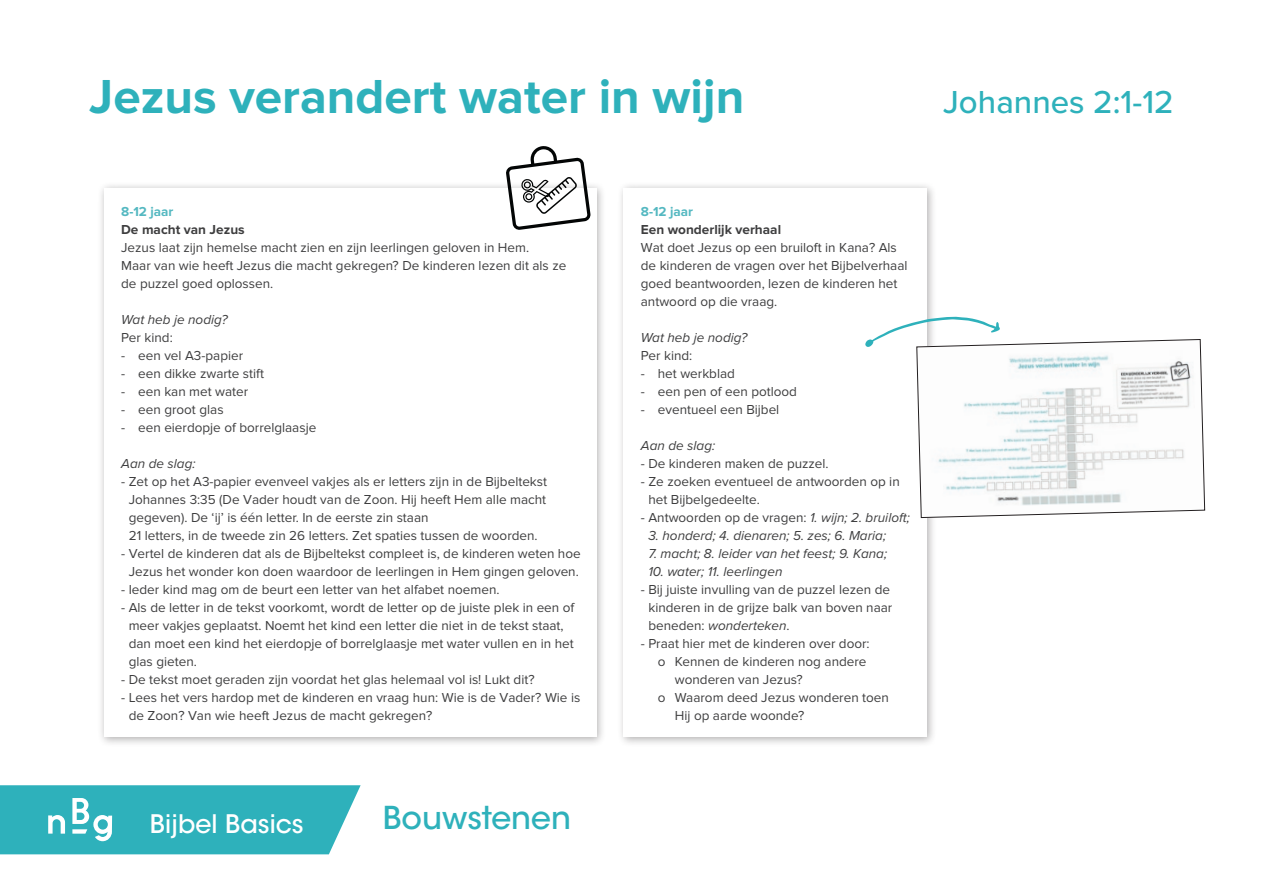
<style>
.page{position:relative;width:1263px;height:893px;background:#fff}
.page>*{position:absolute;margin:0;border:0;box-sizing:border-box;transform-origin:0 0}
.t1{font:700 49.5px "Proxima Nova";color:#2eb1bb}
.t2{font:500 33px "Proxima Nova";color:#2eb1bb}
.t3{font:500 31.35px "ITC Avant Garde Std";color:#2eb1bb}
.t4{font:500 25.35px "ITC Avant Garde Std";color:#fff}
.t5{font:13.5px/18px "Proxima Nova";color:#3e3e3f}
.t6{font:italic 13.5px "Proxima Nova";color:#3e3e3f}
.t7{font:700 13.5px "Proxima Nova";color:#3e3e3f}
.t8{font:700 13.5px "Proxima Nova";color:#54b8c1}
.s1{font-style:italic}
</style>
<div class="page">
<svg style="left:0;top:785px;width:361px;height:69px"></svg>
<div style="left:617px;top:181px;width:320px;height:565px;background:#231f20;opacity:.35"></div>
<div style="left:624px;top:188px;width:303px;height:549px;background:#fff"></div>
<div style="left:97px;top:181px;width:509px;height:565px;background:#231f20;opacity:.35"></div>
<div style="left:104px;top:188px;width:492px;height:549px;background:#fff"></div>
<svg style="left:506px;top:146px;width:84px;height:84px"></svg>
<svg style="left:916px;top:339px;width:289px;height:179px"></svg>
<svg style="left:865px;top:316px;width:135px;height:31px"></svg>
<h1 class="t1" style="left:89px;top:68px;width:656px">Jezus verandert water in wijn</h1>
<p class="t8" style="left:121px;top:203px;width:54px">8-12 jaar</p>
<p class="t7" style="left:121px;top:221px;width:125px">De macht van Jezus</p>
<p class="t5" style="left:121px;top:238px;width:447px">Jezus laat zijn hemelse macht zien en zijn leerlingen geloven in Hem.<br>Maar van wie heeft Jezus die macht gekregen? De kinderen lezen dit als ze de puzzel goed oplossen.</p>
<p class="t6" style="left:121px;top:309px;width:108px">Wat heb je nodig?</p>
<p class="t5" style="left:121px;top:328px;width:53px">Per kind:</p>
<p class="t5" style="left:121px;top:346px;width:123px">- een vel A3-papier</p>
<p class="t5" style="left:121px;top:364px;width:144px">- een dikke zwarte stift</p>
<p class="t5" style="left:121px;top:382px;width:129px">- een kan met water</p>
<p class="t5" style="left:121px;top:400px;width:104px">- een groot glas</p>
<p class="t5" style="left:121px;top:418px;width:197px">- een eierdopje of borrelglaasje</p>
<p class="t6" style="left:121px;top:453px;width:76px">Aan de slag:</p>
<p class="t5" style="left:129px;top:472px;width:420px;text-indent:-8px">- Zet op het A3-papier evenveel vakjes als er letters zijn in de Bijbeltekst Johannes 3:35 (De Vader houdt van de Zoon. Hij heeft Hem alle macht gegeven). De ‘ij’ is één letter. In de eerste zin staan<br>21 letters, in de tweede zin 26 letters. Zet spaties tussen de woorden.</p>
<p class="t5" style="left:121px;top:544px;width:461px;text-align:center">- Vertel de kinderen dat als de Bijbeltekst compleet is, de kinderen weten hoe<br>Jezus het wonder kon doen waardoor de leerlingen in Hem gingen geloven.</p>
<p class="t5" style="left:121px;top:580px;width:380px">- Ieder kind mag om de beurt een letter van het alfabet noemen.</p>
<p class="t5" style="left:129px;top:598px;width:447px;text-indent:-8px">- Als de letter in de tekst voorkomt, wordt de letter op de juiste plek in een of meer vakjes geplaatst. Noemt het kind een letter die niet in de tekst staat, dan moet een kind het eierdopje of borrelglaasje met water vullen en in het glas gieten.</p>
<p class="t5" style="left:121px;top:670px;width:415px">- De tekst moet geraden zijn voordat het glas helemaal vol is! Lukt dit?</p>
<p class="t5" style="left:129px;top:688px;width:453px;text-indent:-8px">- Lees het vers hardop met de kinderen en vraag hun: Wie is de Vader? Wie is de Zoon? Van wie heeft Jezus de macht gekregen?</p>
<h3 class="t4" style="left:150px;top:808px;width:155px">Bijbel Basics</h3>
<h3 class="t3" style="left:383px;top:798px;width:190px">Bouwstenen</h3>
<p class="t8" style="left:641px;top:203px;width:54px">8-12 jaar</p>
<p class="t7" style="left:641px;top:221px;width:142px">Een wonderlijk verhaal</p>
<p class="t5" style="left:641px;top:238px;width:268px">Wat doet Jezus op een bruiloft in Kana? Als de kinderen de vragen over het Bijbelverhaal goed beantwoorden, lezen de kinderen het antwoord op die vraag.</p>
<p class="t6" style="left:641px;top:327px;width:108px">Wat heb je nodig?</p>
<p class="t5" style="left:641px;top:346px;width:53px">Per kind:</p>
<p class="t5" style="left:641px;top:364px;width:96px">- het werkblad</p>
<p class="t5" style="left:641px;top:382px;width:158px">- een pen of een potlood</p>
<p class="t5" style="left:641px;top:401px;width:140px">- eventueel een Bijbel</p>
<p class="t6" style="left:641px;top:435px;width:76px">Aan de slag:</p>
<p class="t5" style="left:641px;top:454px;width:189px">- De kinderen maken de puzzel.</p>
<p class="t5" style="left:648px;top:472px;width:253px;text-indent:-8px">- Ze zoeken eventueel de antwoorden op in het Bijbelgedeelte.</p>
<p class="t5" style="left:641px;top:508px;width:271px">- Antwoorden op de vragen: <span class="s1">1. wijn; 2. bruiloft;</span></p>
<p class="t6" style="left:648px;top:525px;width:239px">3. honderd; 4. dienaren; 5. zes; 6. Maria;</p>
<p class="t6" style="left:648px;top:543px;width:240px">7. macht; 8. leider van het feest; 9. Kana;</p>
<p class="t6" style="left:648px;top:561px;width:136px">10. water; 11. leerlingen</p>
<p class="t5" style="left:648px;top:580px;width:246px;text-indent:-8px">- Bij juiste invulling van de puzzel lezen de kinderen in de grijze balk van boven naar beneden: <span class="s1">wonderteken</span>.</p>
<p class="t5" style="left:641px;top:634px;width:230px">- Praat hier met de kinderen over door:</p>
<p class="t5" style="left:658px;top:652px;width:210px">o Kennen de kinderen nog andere</p>
<p class="t5" style="left:675px;top:670px;width:129px">wonderen van Jezus?</p>
<p class="t5" style="left:658px;top:688px;width:233px">o Waarom deed Jezus wonderen toen</p>
<p class="t5" style="left:675px;top:706px;width:131px">Hij op aarde woonde?</p>
<h2 class="t2" style="left:943px;top:77px;width:232px">Johannes 2:1-12</h2>
</div>
